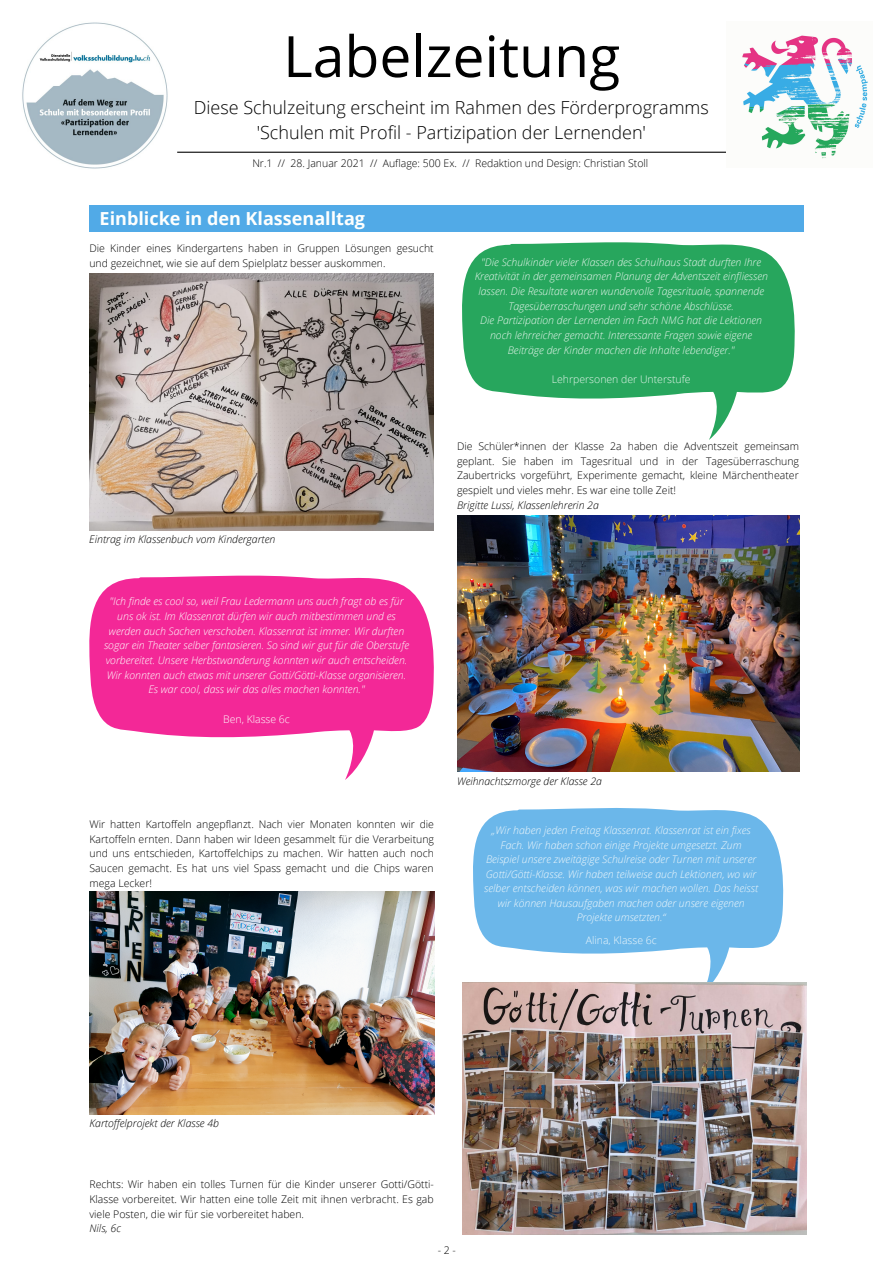
<style>
.page{position:relative;width:893px;height:1263px;background:#fff}
.page>*{position:absolute;margin:0;border:0;box-sizing:border-box;transform-origin:0 0}
.t1{font:57px "Open Sans";color:#000}
.t2{font:300 18px/24.8px "Open Sans";color:#000;text-align:center}
.t3{font:700 18px "Open Sans";color:#fefffe}
.t4{font:italic 300 10.5px/14.6px "Open Sans";color:#fefffe;text-align:center}
.t5{font:300 10.5px/14.6px "Open Sans";color:#000;text-align:justify}
.t6{font:italic 300 10.5px "Open Sans";color:#000}
.t7{font:300 10.5px "Open Sans";color:#fefffe}
.t8{font:italic 300 10.43px "Open Sans";color:#000}
</style>
<div class="page">
<img style="left:22px;top:22px;width:146px;height:147px">
<svg style="left:177px;top:152px;width:549px;height:1px"></svg>
<img style="left:742px;top:35px;width:126px;height:124px">
<div style="left:89px;top:205px;width:715px;height:27px;background:#51aae7"></div>
<svg style="left:462px;top:242px;width:332px;height:198px;fill:#27a65d"></svg>
<img style="left:89px;top:274px;width:345px;height:256px">
<img style="left:457px;top:515px;width:342px;height:257px">
<img style="left:89px;top:891px;width:345px;height:223px">
<svg style="left:473px;top:808px;width:310px;height:174px;fill:#6bb7ea"></svg>
<img style="left:462px;top:982px;width:344px;height:252px">
<svg style="left:89px;top:575px;width:345px;height:205px;fill:#f32897"></svg>
<p class="t1" style="left:283px;top:16px;width:339px">Labelzeitung</p>
<p class="t2" style="left:194px;top:95px;width:516px">Diese Schulzeitung erscheint im Rahmen des Förderprogramms 'Schulen mit Profil - Partizipation der Lernenden'</p>
<p class="t5" style="left:252px;top:155px;width:397px">Nr.1 // 28. Januar 2021 // Auflage: 500 Ex. // Redaktion und Design: Christian Stoll</p>
<p class="t3" style="left:100px;top:206px;width:267px">Einblicke in den Klassenalltag</p>
<p class="t5" style="left:89px;top:241px;width:346px">Die Kinder eines Kindergartens haben in Gruppen Lösungen gesucht und gezeichnet, wie sie auf dem Spielplatz besser auskommen.</p>
<p class="t6" style="left:89px;top:532px;width:188px">Eintrag im Klassenbuch vom Kindergarten</p>
<p class="t4" style="left:104px;top:594px;width:307px">"Ich finde es cool so, weil Frau Ledermann uns auch fragt ob es für uns ok ist. Im Klassenrat dürfen wir auch mitbestimmen und es werden auch Sachen verschoben. Klassenrat ist immer. Wir durften sogar ein Theater selber fantasieren. So sind wir gut für die Oberstufe vorbereitet. Unsere Herbstwanderung konnten wir auch entscheiden.<br>Wir konnten auch etwas mit unserer Gotti/Götti-Klasse organisieren.<br>Es war cool, dass wir das alles machen konnten."</p>
<p class="t7" style="left:223px;top:711px;width:68px">Ben, Klasse 6c</p>
<p class="t5" style="left:90px;top:817px;width:346px">Wir hatten Kartoffeln angepflanzt. Nach vier Monaten konnten wir die Kartoffeln ernten. Dann haben wir Ideen gesammelt für die Verarbeitung und uns entschieden, Kartoffelchips zu machen. Wir hatten auch noch Saucen gemacht. Es hat uns viel Spass gemacht und die Chips waren mega Lecker!</p>
<p class="t4" style="left:474px;top:254px;width:295px">"Die Schulkinder vieler Klassen des Schulhaus Stadt durften Ihre Kreativität in der gemeinsamen Planung der Adventszeit einfliessen lassen. Die Resultate waren wundervolle Tagesrituale, spannende Tagesüberraschungen und sehr schöne Abschlüsse.<br>Die Partizipation der Lernenden im Fach NMG hat die Lektionen noch lehrreicher gemacht. Interessante Fragen sowie eigene Beiträge der Kinder machen die Inhalte lebendiger."</p>
<p class="t7" style="left:552px;top:372px;width:140px">Lehrpersonen der Unterstufe</p>
<p class="t5" style="left:457px;top:439px;width:343px">Die Schüler*innen der Klasse 2a haben die Adventszeit gemeinsam geplant. Sie haben im Tagesritual und in der Tagesüberraschung Zaubertricks vorgeführt, Experimente gemacht, kleine Märchentheater gespielt und vieles mehr. Es war eine tolle Zeit!</p>
<p class="t6" style="left:457px;top:497px;width:143px">Brigitte Lussi, Klassenlehrerin 2a</p>
<p class="t8" style="left:457px;top:773px;width:146px">Weihnachtszmorge der Klasse 2a</p>
<p class="t4" style="left:484px;top:823px;width:275px">„Wir haben jeden Freitag Klassenrat. Klassenrat ist ein fixes Fach. Wir haben schon einige Projekte umgesetzt. Zum Beispiel unsere zweitägige Schulreise oder Turnen mit unserer Gotti/Götti-Klasse. Wir haben teilweise auch Lektionen, wo wir selber entscheiden können, was wir machen wollen. Das heisst wir können Hausaufgaben machen oder unsere eigenen Projekte umsetzten.“</p>
<p class="t7" style="left:586px;top:932px;width:73px">Alina, Klasse 6c</p>
<p class="t6" style="left:89px;top:1115px;width:131px">Kartoffelprojekt der Klasse 4b</p>
<p class="t5" style="left:89px;top:1177px;width:346px">Rechts: Wir haben ein tolles Turnen für die Kinder unserer Gotti/Götti-Klasse vorbereitet. Wir hatten eine tolle Zeit mit ihnen verbracht. Es gab viele Posten, die wir für sie vorbereitet haben.</p>
<p class="t6" style="left:89px;top:1221px;width:33px">Nils, 6c</p>
<p class="t5" style="left:438px;top:1242px;width:20px">-2-</p>
</div>
